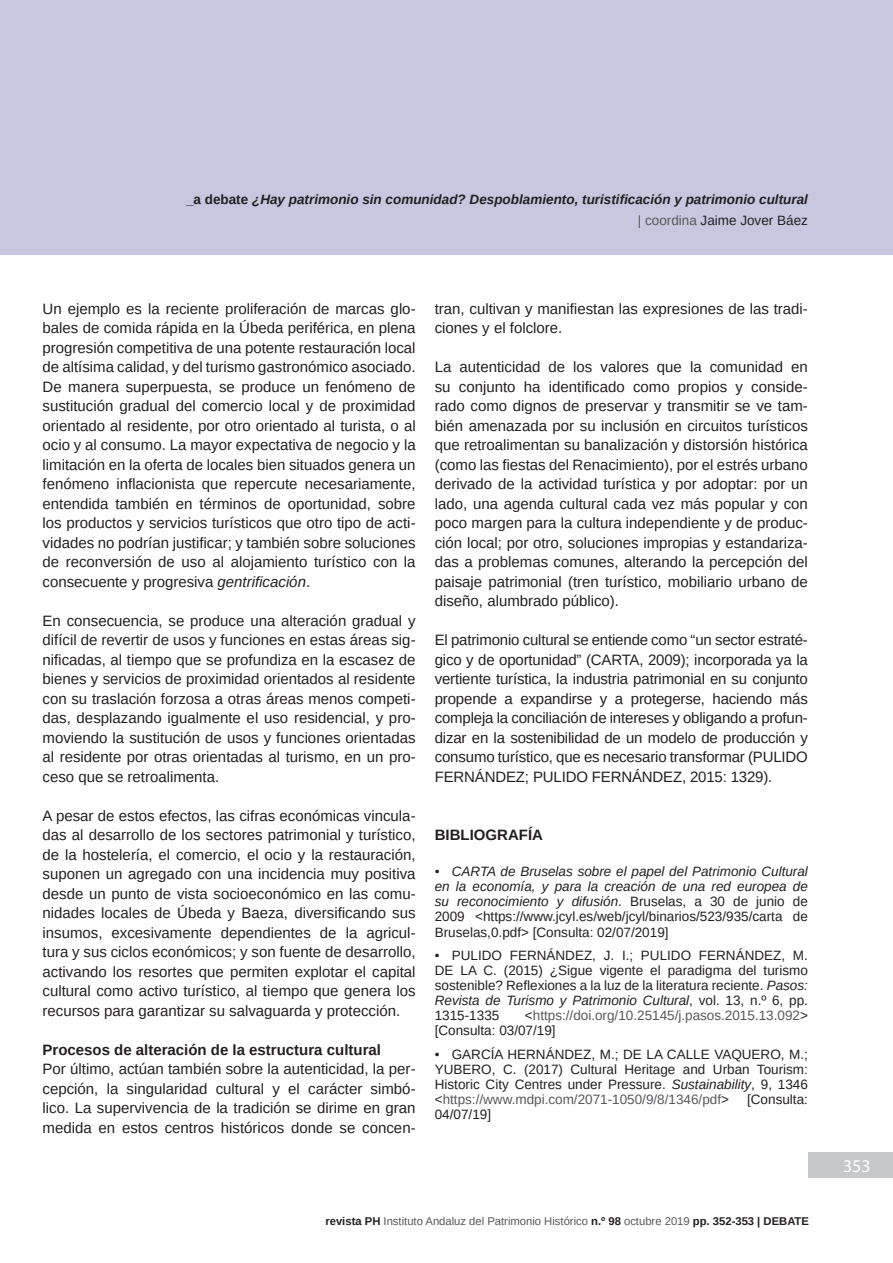
<style>
.page{position:relative;width:893px;height:1263px;background:#fff}
.page>*{position:absolute;margin:0;border:0;box-sizing:border-box;transform-origin:0 0}
.t1{font:18px "Myriad Pro";color:#fff}
.t2{font:15px/19.5px "Arimo";color:#231f20;text-align:justify}
.Rango_3{font:700 15px "Arimo";color:#231f20}
.Bibliografia_título{font:700 15px "Arimo";color:#231f20}
.t3{font:13.5px/15px "Arimo";color:#231f20;text-align:justify}
.t4{font:italic 13.5px/15px "Arimo";color:#231f20;text-align:justify}
.t5{font:italic 700 13.5px/21px "Arimo";color:#231f20;text-align:right}
.t6{font:13.5px/15px "Arimo";color:#57585a}
.t7{font:11.25px "Arimo";color:#57585a}
.s1{font-style:normal}
.s2{font-weight:400;font-style:normal;color:#57585a}
.s3{font-weight:400;font-style:normal}
.s4{font-style:italic}
.s5{color:#231f20}
.s6{color:#57585a}
.s7{font-weight:700;color:#231f20}
</style>
<div class="page">
<div style="left:0;top:0;width:893px;height:255px;background:#c7c7e0"></div>
<div style="left:808px;top:1152px;width:85px;height:26px;background:#c7c8ca"></div>
<p class="t5" style="left:186px;top:189px;width:623px"><span class="s1">_a debate</span> ¿Hay patrimonio sin comunidad? Despoblamiento, turistificación y patrimonio cultural <span class="s2">| coordina</span> <span class="s3">Jaime Jover Báez</span></p>
<p class="t2" style="left:43px;top:299px;width:375px">Un ejemplo es la reciente proliferación de marcas glo&shy;bales de comida rápida en la Úbeda periférica, en plena progresión competitiva de una potente restauración local de altísima calidad, y del turismo gastronómico asociado.<br>De manera superpuesta, se produce un fenómeno de sustitución gradual del comercio local y de proximidad orientado al residente, por otro orientado al turista, o al ocio y al consumo. La mayor expectativa de negocio y la limitación en la oferta de locales bien situados genera un fenómeno inflacionista que repercute necesariamente, entendida también en términos de oportunidad, sobre los productos y servicios turísticos que otro tipo de acti&shy;vidades no podrían justificar; y también sobre soluciones de reconversión de uso al alojamiento turístico con la consecuente y progresiva <span class="s4">gentrificación</span>.</p>
<p class="t2" style="left:43px;top:611px;width:375px">En consecuencia, se produce una alteración gradual y difícil de revertir de usos y funciones en estas áreas sig&shy;nificadas, al tiempo que se profundiza en la escasez de bienes y servicios de proximidad orientados al residente con su traslación forzosa a otras áreas menos competi&shy;das, desplazando igualmente el uso residencial, y pro&shy;moviendo la sustitución de usos y funciones orientadas al residente por otras orientadas al turismo, en un pro&shy;ceso que se retroalimenta.</p>
<p class="t2" style="left:43px;top:806px;width:375px">A pesar de estos efectos, las cifras económicas vincula&shy;das al desarrollo de los sectores patrimonial y turístico, de la hostelería, el comercio, el ocio y la restauración, suponen un agregado con una incidencia muy positiva desde un punto de vista socioeconómico en las comu&shy;nidades locales de Úbeda y Baeza, diversificando sus insumos, excesivamente dependientes de la agricul&shy;tura y sus ciclos económicos; y son fuente de desarrollo, activando los resortes que permiten explotar el capital cultural como activo turístico, al tiempo que genera los recursos para garantizar su salvaguarda y protección.</p>
<p class="Rango_3" style="left:43px;top:1039px;width:340px">Procesos de alteración de la estructura cultural</p>
<p class="t2" style="left:43px;top:1059px;width:375px">Por último, actúan también sobre la autenticidad, la per&shy;cepción, la singularidad cultural y el carácter simbó&shy;lico. La supervivencia de la tradición se dirime en gran medida en estos centros históricos donde se concen-</p>
<p class="t2" style="left:435px;top:299px;width:375px">tran, cultivan y manifiestan las expresiones de las tradi&shy;ciones y el folclore.</p>
<p class="t2" style="left:435px;top:357px;width:375px">La autenticidad de los valores que la comunidad en su conjunto ha identificado como propios y conside&shy;rado como dignos de preservar y transmitir se ve tam&shy;bién amenazada por su inclusión en circuitos turísticos que retroalimentan su banalización y distorsión histórica (como las fiestas del Renacimiento), por el estrés urbano derivado de la actividad turística y por adoptar: por un lado, una agenda cultural cada vez más popular y con poco margen para la cultura independiente y de produc&shy;ción local; por otro, soluciones impropias y estandariza&shy;das a problemas comunes, alterando la percepción del paisaje patrimonial (tren turístico, mobiliario urbano de diseño, alumbrado público).</p>
<p class="t2" style="left:435px;top:630px;width:375px">El patrimonio cultural se entiende como “un sector estraté&shy;gico y de oportunidad” (CARTA, 2009); incorporada ya la vertiente turística, la industria patrimonial en su conjunto propende a expandirse y a protegerse, haciendo más compleja la conciliación de intereses y obligando a profun&shy;dizar en la sostenibilidad de un modelo de producción y consumo turístico, que es necesario transformar (PULIDO FERNÁNDEZ; PULIDO FERNÁNDEZ, 2015: 1329).</p>
<p class="Bibliografia_título" style="left:435px;top:825px;width:110px">BIBLIOGRAFÍA</p>
<p class="t4" style="left:435px;top:864px;width:375px">• CARTA de Bruselas sobre el papel del Patrimonio Cultural en la economía, y para la creación de una red europea de su reconocimiento y difusión<span class="s1">. Bruselas, a 30 de junio de 2009 &lt;https://www.jcyl.es/web/jcyl/binarios/523/935/carta de Bruselas,0.pdf&gt; [Consulta: 02/07/2019]</span></p>
<p class="t3" style="left:435px;top:948px;width:375px">• PULIDO FERNÁNDEZ, J. I.; PULIDO FERNÁNDEZ, M.<br>DE LA C. (2015) ¿Sigue vigente el paradigma del turismo sostenible? Reflexiones a la luz de la literatura reciente. <span class="s4">Pasos:<br>Revista de Turismo y Patrimonio Cultural</span>, vol. 13, n.º 6, pp.<br>1315-1335</p>
<p class="t6" style="left:435px;top:1008px;width:375px;text-indent:90px"><span class="s5">&lt;</span>https://doi.org/10.25145/j.pasos.2015.13.092<span class="s5">&gt; [Consulta: 03/07/19]</span></p>
<p class="t3" style="left:435px;top:1046px;width:375px">• GARCÍA HERNÁNDEZ, M.; DE LA CALLE VAQUERO, M.; YUBERO, C. (2017) Cultural Heritage and Urban Tourism:<br>Historic City Centres under Pressure. <span class="s4">Sustainability</span>, 9, 1346 &lt;<span class="s6">https://www.mdpi.com/2071-1050/9/8/1346/pdf</span>&gt;</p>
<p class="t3" style="left:747px;top:1091px;width:62px">[Consulta:</p>
<p class="t3" style="left:435px;top:1106px;width:58px">04/07/19]</p>
<p class="t7" style="left:325px;top:1213px;width:485px"><span class="s7">revista PH</span> Instituto Andaluz del Patrimonio Histórico <span class="s7">n.º 98</span> octubre 2019 <span class="s7">pp. 352-353 | DEBATE</span></p>
<p class="t1" style="left:843px;top:1155px;width:29px">353</p>
</div>
